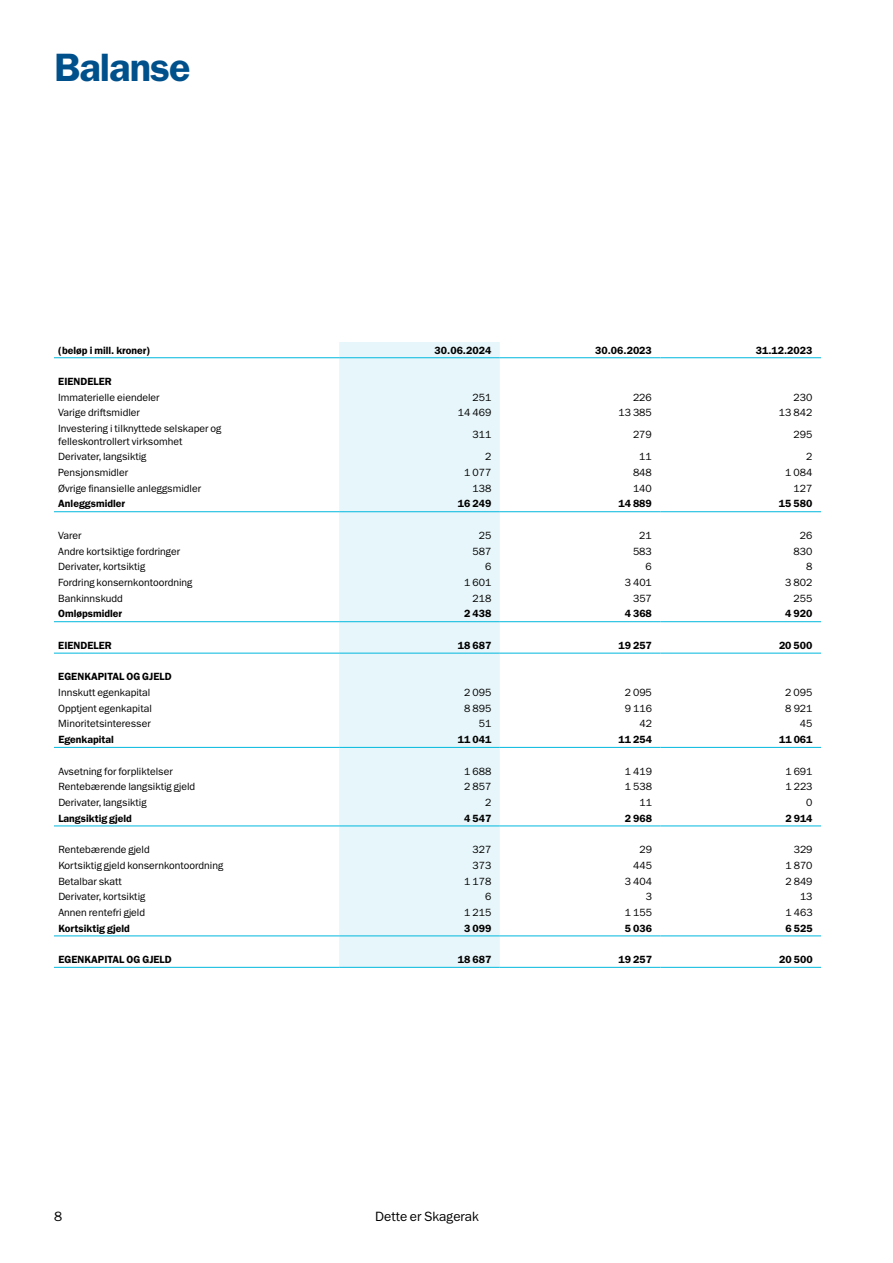
<style>
.page{position:relative;width:893px;height:1263px;background:#fff}
.page>*{position:absolute;margin:0;border:0;box-sizing:border-box;transform-origin:0 0}
.t1{font:600 39.75px "ITC Franklin Gothic Std";letter-spacing:-.025em;color:#00508c}
.t2{font:13.5px "ITC Franklin Gothic Std";color:#000}
.t3{font:10.5px/12.6px "ITC Franklin Gothic Std";color:#000}
.t4{font:600 10.5px "ITC Franklin Gothic Std";color:#000}
</style>
<div class="page">
<div style="left:339px;top:342px;width:161px;height:625px;background:#e7f6fa"></div>
<hr style="left:54px;top:357px;width:285px;height:1px;background:#00b8de">
<hr style="left:339px;top:357px;width:161px;height:1px;background:#00b8de">
<hr style="left:500px;top:357px;width:160px;height:1px;background:#00b8de">
<hr style="left:660px;top:357px;width:161px;height:1px;background:#00b8de">
<hr style="left:54px;top:511px;width:285px;height:1px;background:#00b8de">
<hr style="left:339px;top:511px;width:161px;height:1px;background:#00b8de">
<hr style="left:500px;top:511px;width:160px;height:1px;background:#00b8de">
<hr style="left:660px;top:511px;width:161px;height:1px;background:#00b8de">
<hr style="left:54px;top:653px;width:285px;height:1px;background:#00b8de">
<hr style="left:339px;top:653px;width:161px;height:1px;background:#00b8de">
<hr style="left:500px;top:653px;width:160px;height:1px;background:#00b8de">
<hr style="left:660px;top:653px;width:161px;height:1px;background:#00b8de">
<hr style="left:54px;top:747px;width:285px;height:1px;background:#00b8de">
<hr style="left:339px;top:747px;width:161px;height:1px;background:#00b8de">
<hr style="left:500px;top:747px;width:160px;height:1px;background:#00b8de">
<hr style="left:660px;top:747px;width:161px;height:1px;background:#00b8de">
<hr style="left:54px;top:826px;width:285px;height:1px;background:#00b8de">
<hr style="left:339px;top:826px;width:161px;height:1px;background:#00b8de">
<hr style="left:500px;top:826px;width:160px;height:1px;background:#00b8de">
<hr style="left:660px;top:826px;width:161px;height:1px;background:#00b8de">
<hr style="left:54px;top:936px;width:285px;height:1px;background:#00b8de">
<hr style="left:339px;top:936px;width:161px;height:1px;background:#00b8de">
<hr style="left:500px;top:936px;width:160px;height:1px;background:#00b8de">
<hr style="left:660px;top:936px;width:161px;height:1px;background:#00b8de">
<hr style="left:54px;top:967px;width:285px;height:1px;background:#00b8de">
<hr style="left:339px;top:967px;width:161px;height:1px;background:#00b8de">
<hr style="left:500px;top:967px;width:160px;height:1px;background:#00b8de">
<hr style="left:660px;top:967px;width:161px;height:1px;background:#00b8de">
<hr style="left:54px;top:621px;width:285px;height:1px;background:#00b8de">
<hr style="left:339px;top:621px;width:161px;height:1px;background:#00b8de">
<hr style="left:500px;top:621px;width:160px;height:1px;background:#00b8de">
<hr style="left:660px;top:621px;width:161px;height:1px;background:#00b8de">
<h1 class="t1" style="left:54px;top:44px;width:138px">Balanse</h1>
<p class="t4" style="left:58px;top:344px;width:94px">(beløp i mill. kroner)</p>
<p class="t4" style="left:435px;top:344px;width:58px">30.06.2024</p>
<p class="t4" style="left:595px;top:344px;width:58px">30.06.2023</p>
<p class="t4" style="left:756px;top:344px;width:58px">31.12.2023</p>
<p class="t4" style="left:58px;top:375px;width:55px">EIENDELER</p>
<p class="t3" style="left:58px;top:391px;width:103px">Immaterielle eiendeler</p>
<p class="t3" style="left:472px;top:391px;width:20px">251</p>
<p class="t3" style="left:633px;top:391px;width:20px">226</p>
<p class="t3" style="left:794px;top:391px;width:20px">230</p>
<p class="t3" style="left:58px;top:407px;width:83px">Varige driftsmidler</p>
<p class="t3" style="left:458px;top:407px;width:35px">14 469</p>
<p class="t3" style="left:618px;top:407px;width:35px">13 385</p>
<p class="t3" style="left:779px;top:407px;width:35px">13 842</p>
<p class="t3" style="left:58px;top:422px;width:165px">Investering i tilknyttede selskaper og felleskontrollert virksomhet</p>
<p class="t3" style="left:472px;top:429px;width:20px">311</p>
<p class="t3" style="left:633px;top:429px;width:20px">279</p>
<p class="t3" style="left:794px;top:429px;width:20px">295</p>
<p class="t3" style="left:58px;top:451px;width:90px">Derivater, langsiktig</p>
<p class="t3" style="left:485px;top:451px;width:8px">2</p>
<p class="t3" style="left:639px;top:451px;width:14px">11</p>
<p class="t3" style="left:806px;top:451px;width:8px">2</p>
<p class="t3" style="left:58px;top:466px;width:71px">Pensjonsmidler</p>
<p class="t3" style="left:464px;top:466px;width:29px">1 077</p>
<p class="t3" style="left:633px;top:466px;width:20px">848</p>
<p class="t3" style="left:785px;top:466px;width:29px">1 084</p>
<p class="t3" style="left:58px;top:482px;width:144px">Øvrige finansielle anleggsmidler</p>
<p class="t3" style="left:472px;top:482px;width:20px">138</p>
<p class="t3" style="left:633px;top:482px;width:20px">140</p>
<p class="t3" style="left:794px;top:482px;width:20px">127</p>
<p class="t4" style="left:58px;top:498px;width:68px">Anleggsmidler</p>
<p class="t4" style="left:458px;top:498px;width:35px">16 249</p>
<p class="t4" style="left:618px;top:498px;width:35px">14 889</p>
<p class="t4" style="left:779px;top:498px;width:35px">15 580</p>
<p class="t3" style="left:58px;top:529px;width:25px">Varer</p>
<p class="t3" style="left:479px;top:529px;width:14px">25</p>
<p class="t3" style="left:639px;top:529px;width:14px">21</p>
<p class="t3" style="left:800px;top:529px;width:14px">26</p>
<p class="t3" style="left:58px;top:545px;width:123px">Andre kortsiktige fordringer</p>
<p class="t3" style="left:472px;top:545px;width:20px">587</p>
<p class="t3" style="left:633px;top:545px;width:20px">583</p>
<p class="t3" style="left:794px;top:545px;width:20px">830</p>
<p class="t3" style="left:58px;top:560px;width:89px">Derivater, kortsiktig</p>
<p class="t3" style="left:485px;top:560px;width:8px">6</p>
<p class="t3" style="left:646px;top:560px;width:8px">6</p>
<p class="t3" style="left:806px;top:560px;width:8px">8</p>
<p class="t3" style="left:58px;top:576px;width:136px">Fordring konsernkontoordning</p>
<p class="t3" style="left:464px;top:576px;width:29px">1 601</p>
<p class="t3" style="left:625px;top:576px;width:29px">3 401</p>
<p class="t3" style="left:785px;top:576px;width:29px">3 802</p>
<p class="t3" style="left:58px;top:592px;width:66px">Bankinnskudd</p>
<p class="t3" style="left:472px;top:592px;width:20px">218</p>
<p class="t3" style="left:633px;top:592px;width:20px">357</p>
<p class="t3" style="left:794px;top:592px;width:20px">255</p>
<p class="t4" style="left:58px;top:608px;width:65px">Omløpsmidler</p>
<p class="t4" style="left:464px;top:608px;width:29px">2 438</p>
<p class="t4" style="left:625px;top:608px;width:29px">4 368</p>
<p class="t4" style="left:785px;top:608px;width:29px">4 920</p>
<p class="t4" style="left:58px;top:639px;width:55px">EIENDELER</p>
<p class="t4" style="left:458px;top:639px;width:35px">18 687</p>
<p class="t4" style="left:618px;top:639px;width:35px">19 257</p>
<p class="t4" style="left:779px;top:639px;width:35px">20 500</p>
<p class="t4" style="left:58px;top:670px;width:115px">EGENKAPITAL OG GJELD</p>
<p class="t3" style="left:58px;top:686px;width:94px">Innskutt egenkapital</p>
<p class="t3" style="left:464px;top:686px;width:29px">2 095</p>
<p class="t3" style="left:625px;top:686px;width:29px">2 095</p>
<p class="t3" style="left:785px;top:686px;width:29px">2 095</p>
<p class="t3" style="left:58px;top:702px;width:95px">Opptjent egenkapital</p>
<p class="t3" style="left:464px;top:702px;width:29px">8 895</p>
<p class="t3" style="left:625px;top:702px;width:29px">9 116</p>
<p class="t3" style="left:785px;top:702px;width:29px">8 921</p>
<p class="t3" style="left:58px;top:718px;width:94px">Minoritetsinteresser</p>
<p class="t3" style="left:479px;top:718px;width:14px">51</p>
<p class="t3" style="left:639px;top:718px;width:14px">42</p>
<p class="t3" style="left:800px;top:718px;width:14px">45</p>
<p class="t4" style="left:58px;top:733px;width:57px">Egenkapital</p>
<p class="t4" style="left:458px;top:733px;width:35px">11 041</p>
<p class="t4" style="left:618px;top:733px;width:35px">11 254</p>
<p class="t4" style="left:779px;top:733px;width:35px">11 061</p>
<p class="t3" style="left:58px;top:765px;width:116px">Avsetning for forpliktelser</p>
<p class="t3" style="left:464px;top:765px;width:29px">1 688</p>
<p class="t3" style="left:625px;top:765px;width:29px">1 419</p>
<p class="t3" style="left:785px;top:765px;width:29px">1 691</p>
<p class="t3" style="left:58px;top:780px;width:138px">Rentebærende langsiktig gjeld</p>
<p class="t3" style="left:464px;top:780px;width:29px">2 857</p>
<p class="t3" style="left:625px;top:780px;width:29px">1 538</p>
<p class="t3" style="left:785px;top:780px;width:29px">1 223</p>
<p class="t3" style="left:58px;top:796px;width:90px">Derivater, langsiktig</p>
<p class="t3" style="left:485px;top:796px;width:8px">2</p>
<p class="t3" style="left:639px;top:796px;width:14px">11</p>
<p class="t3" style="left:806px;top:796px;width:8px">0</p>
<p class="t4" style="left:58px;top:812px;width:75px">Langsiktig gjeld</p>
<p class="t4" style="left:464px;top:812px;width:29px">4 547</p>
<p class="t4" style="left:625px;top:812px;width:29px">2 968</p>
<p class="t4" style="left:785px;top:812px;width:29px">2 914</p>
<p class="t3" style="left:58px;top:843px;width:93px">Rentebærende gjeld</p>
<p class="t3" style="left:472px;top:843px;width:20px">327</p>
<p class="t3" style="left:639px;top:843px;width:14px">29</p>
<p class="t3" style="left:794px;top:843px;width:20px">329</p>
<p class="t3" style="left:58px;top:859px;width:166px">Kortsiktig gjeld konsernkontoordning</p>
<p class="t3" style="left:472px;top:859px;width:20px">373</p>
<p class="t3" style="left:633px;top:859px;width:20px">445</p>
<p class="t3" style="left:785px;top:859px;width:29px">1 870</p>
<p class="t3" style="left:58px;top:875px;width:65px">Betalbar skatt</p>
<p class="t3" style="left:464px;top:875px;width:29px">1 178</p>
<p class="t3" style="left:625px;top:875px;width:29px">3 404</p>
<p class="t3" style="left:785px;top:875px;width:29px">2 849</p>
<p class="t3" style="left:58px;top:890px;width:89px">Derivater, kortsiktig</p>
<p class="t3" style="left:485px;top:890px;width:8px">6</p>
<p class="t3" style="left:646px;top:890px;width:8px">3</p>
<p class="t3" style="left:800px;top:890px;width:14px">13</p>
<p class="t3" style="left:58px;top:906px;width:88px">Annen rentefri gjeld</p>
<p class="t3" style="left:464px;top:906px;width:29px">1 215</p>
<p class="t3" style="left:625px;top:906px;width:29px">1 155</p>
<p class="t3" style="left:785px;top:906px;width:29px">1 463</p>
<p class="t4" style="left:58px;top:922px;width:73px">Kortsiktig gjeld</p>
<p class="t4" style="left:464px;top:922px;width:29px">3 099</p>
<p class="t4" style="left:625px;top:922px;width:29px">5 036</p>
<p class="t4" style="left:785px;top:922px;width:29px">6 525</p>
<p class="t4" style="left:58px;top:953px;width:115px">EGENKAPITAL OG GJELD</p>
<p class="t4" style="left:458px;top:953px;width:35px">18 687</p>
<p class="t4" style="left:618px;top:953px;width:35px">19 257</p>
<p class="t4" style="left:779px;top:953px;width:35px">20 500</p>
<p class="t2" style="left:54px;top:1209px;width:10px">8</p>
<p class="t2" style="left:375px;top:1209px;width:105px">Dette er Skagerak</p>
</div>
